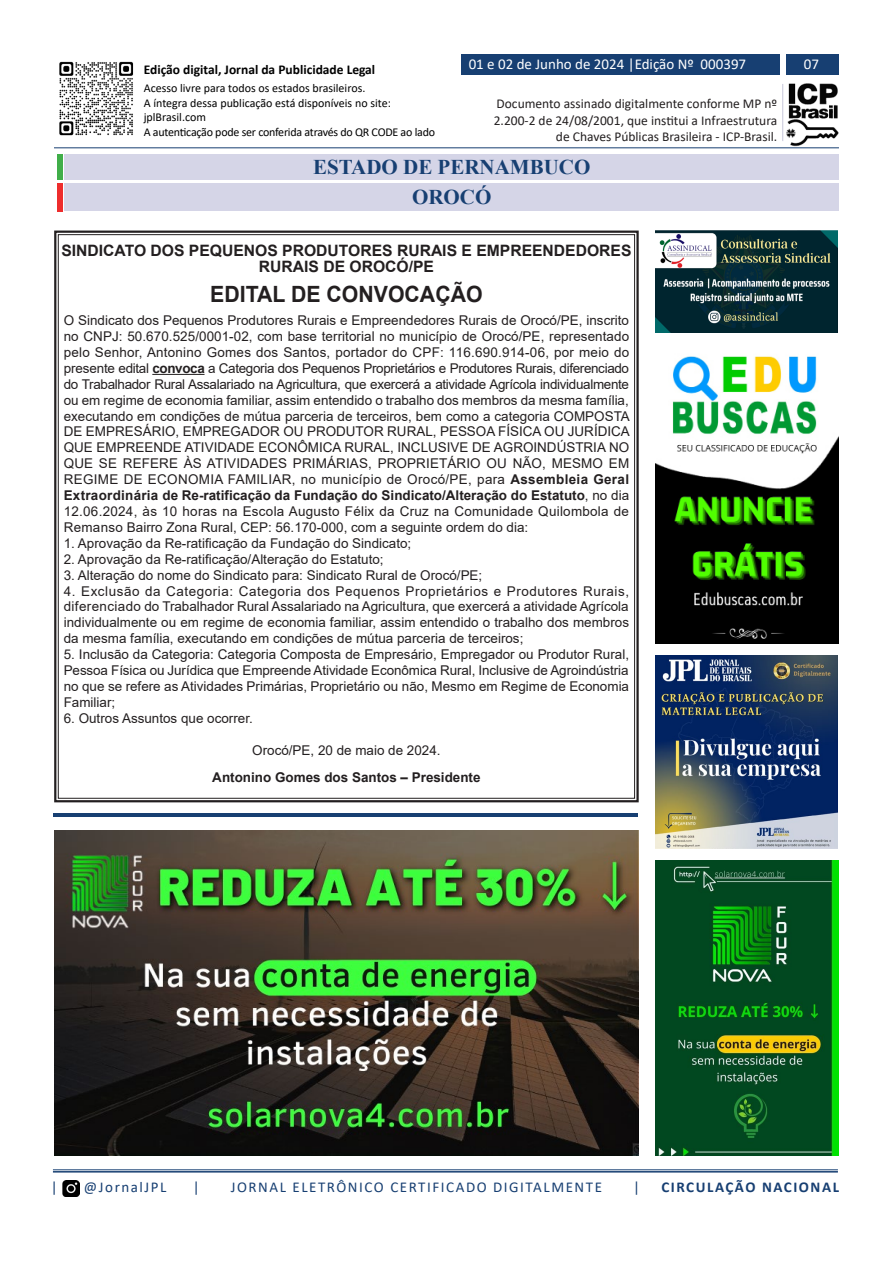
<style>
.page{position:relative;width:893px;height:1263px;background:#fff}
.page>*{position:absolute;margin:0;border:0;box-sizing:border-box;transform-origin:0 0}
.t1{font:700 22.35px "Arial";color:#231f20;scale:.95 1}
.t2{font:700 21px/30.5px "Times New Roman";color:#173f72;text-align:center}
.t3{font:700 15.75px/15.9px "Arial";color:#231f20;text-align:center}
.t4{font:15px "Calibri";letter-spacing:.105em;color:#173f72}
.t5{font:15px "Calibri";color:#fff}
.t6{font:700 15px "Calibri";letter-spacing:.105em;color:#173f72}
.t7{font:13.5px/15.9px "Arial";color:#231f20;text-align:justify}
.t8{font:13.5px/16.2px "Calibri";color:#231f20;text-align:right}
.t9{font:700 13.5px "Calibri";color:#000}
.t10{font:700 13.5px "Arial";color:#231f20}
.t11{font:12px/14.4px "Calibri";color:#000}
.s1{font-weight:700}
</style>
<div class="page">
<div style="left:54px;top:231px;width:585px;height:571px;border:2px solid #231f20"></div>
<hr style="left:152px;top:374px;width:53px;height:1px;background:#231f20">
<img style="left:59px;top:61px;width:75px;height:75px">
<img style="left:783px;top:83px;width:56px;height:64px">
<hr style="left:782px;top:84px;width:1px;height:57px;background:#c7c7d9">
<div style="left:786px;top:54px;width:53px;height:21px;background:#173f72"></div>
<div style="left:461px;top:54px;width:319px;height:21px;background:#173f72"></div>
<hr style="left:54px;top:147px;width:785px;height:1px;background:#173f72">
<hr style="left:53px;top:1169px;width:785px;height:1px;background:#173f72">
<hr style="left:53px;top:1171px;width:785px;height:1px;background:#173f72">
<img style="left:62px;top:1180px;width:18px;height:16px">
<div style="left:57px;top:154px;width:6px;height:26px;background:#40ae49"></div>
<div style="left:65px;top:154px;width:774px;height:26px;background:#d5d5e7"></div>
<img style="left:655px;top:860px;width:184px;height:296px">
<img style="left:655px;top:231px;width:183px;height:101px">
<img style="left:655px;top:656px;width:183px;height:192px">
<img style="left:656px;top:356px;width:183px;height:287px">
<hr style="left:54px;top:814px;width:584px;height:3px;background:#173f72">
<div style="left:65px;top:184px;width:774px;height:27px;background:#d5d5e7"></div>
<div style="left:57px;top:184px;width:6px;height:28px;background:#ee2d2d"></div>
<img style="left:55px;top:830px;width:584px;height:325px">
<p class="t9" style="left:144px;top:60px;width:233px">Edição digital, Jornal da Publicidade Legal</p>
<p class="t11" style="left:144px;top:81px;width:293px">Acesso livre para todos os estados brasileiros.<br>A íntegra dessa publicação está disponíveis no site: jplBrasil.com<br>A autenticação pode ser conferida através do QR CODE ao lado</p>
<p class="t5" style="left:469px;top:54px;width:279px">01 e 02 de Junho de 2024 |Edição Nº 000397</p>
<p class="t5" style="left:804px;top:54px;width:17px">07</p>
<p class="t8" style="left:494px;top:95px;width:285px">Documento assinado digitalmente conforme MP nº<br>2.200-2 de 24/08/2001, que institui a Infraestrutura de Chaves Públicas Brasileira - ICP-Brasil.</p>
<h2 class="t2" style="left:313px;top:151px;width:279px">ESTADO DE PERNAMBUCO<br>OROCÓ</h2>
<p class="t3" style="left:61px;top:242px;width:572px">SINDICATO DOS PEQUENOS PRODUTORES RURAIS E EMPREENDEDORES<br>RURAIS DE OROCÓ/PE</p>
<h1 class="t1" style="left:210px;top:278px;width:288px">EDITAL DE CONVOCAÇÃO</h1>
<p class="t7" style="left:64px;top:312px;width:568px">O Sindicato dos Pequenos Produtores Rurais e Empreendedores Rurais de Orocó/PE, inscrito no CNPJ: 50.670.525/0001-02, com base territorial no município de Orocó/PE, representado pelo Senhor, Antonino Gomes dos Santos, portador do CPF: 116.690.914-06, por meio do presente edital <span class="s1">convoca</span> a Categoria dos Pequenos Proprietários e Produtores Rurais, diferenciado do Trabalhador Rural Assalariado na Agricultura, que exercerá a atividade Agrícola individualmente ou em regime de economia familiar, assim entendido o trabalho dos membros da mesma família, executando em condições de mútua parceria de terceiros, bem como a categoria COMPOSTA DE EMPRESÁRIO, EMPREGADOR OU PRODUTOR RURAL, PESSOA FÍSICA OU JURÍDICA QUE EMPREENDE ATIVIDADE ECONÔMICA RURAL, INCLUSIVE DE AGROINDÚSTRIA NO QUE SE REFERE ÀS ATIVIDADES PRIMÁRIAS, PROPRIETÁRIO OU NÃO, MESMO EM REGIME DE ECONOMIA FAMILIAR, no município de Orocó/PE, para <span class="s1">Assembleia Geral Extraordinária de Re-ratificação da Fundação do Sindicato/Alteração do Estatuto</span>, no dia 12.06.2024, às 10 horas na Escola Augusto Félix da Cruz na Comunidade Quilombola de Remanso Bairro Zona Rural, CEP: 56.170-000, com a seguinte ordem do dia:</p>
<p class="t7" style="left:64px;top:535px;width:349px">1. Aprovação da Re-ratificação da Fundação do Sindicato;</p>
<p class="t7" style="left:64px;top:551px;width:321px">2. Aprovação da Re-ratificação/Alteração do Estatuto;</p>
<p class="t7" style="left:64px;top:567px;width:420px">3. Alteração do nome do Sindicato para: Sindicato Rural de Orocó/PE;</p>
<p class="t7" style="left:64px;top:583px;width:567px">4. Exclusão da Categoria: Categoria dos Pequenos Proprietários e Produtores Rurais, diferenciado do Trabalhador Rural Assalariado na Agricultura, que exercerá a atividade Agrícola individualmente ou em regime de economia familiar, assim entendido o trabalho dos membros da mesma família, executando em condições de mútua parceria de terceiros;</p>
<p class="t7" style="left:64px;top:646px;width:567px">5. Inclusão da Categoria: Categoria Composta de Empresário, Empregador ou Produtor Rural, Pessoa Física ou Jurídica que Empreende Atividade Econômica Rural, Inclusive de Agroindústria no que se refere as Atividades Primárias, Proprietário ou não, Mesmo em Regime de Economia Familiar;</p>
<p class="t7" style="left:64px;top:710px;width:191px">6. Outros Assuntos que ocorrer.</p>
<p class="t7" style="left:252px;top:742px;width:190px">Orocó/PE, 20 de maio de 2024.</p>
<p class="t10" style="left:212px;top:768px;width:270px">Antonino Gomes dos Santos – Presidente</p>
<p class="t4" style="left:51px;top:1177px;width:8px">|</p>
<p class="t4" style="left:84px;top:1177px;width:84px">@JornalJPL</p>
<p class="t4" style="left:193px;top:1177px;width:8px">|</p>
<p class="t4" style="left:231px;top:1177px;width:373px">JORNAL ELETRÔNICO CERTIFICADO DIGITALMENTE</p>
<p class="t4" style="left:633px;top:1177px;width:8px">|</p>
<p class="t6" style="left:661px;top:1177px;width:179px">CIRCULAÇÃO NACIONAL</p>
</div>
